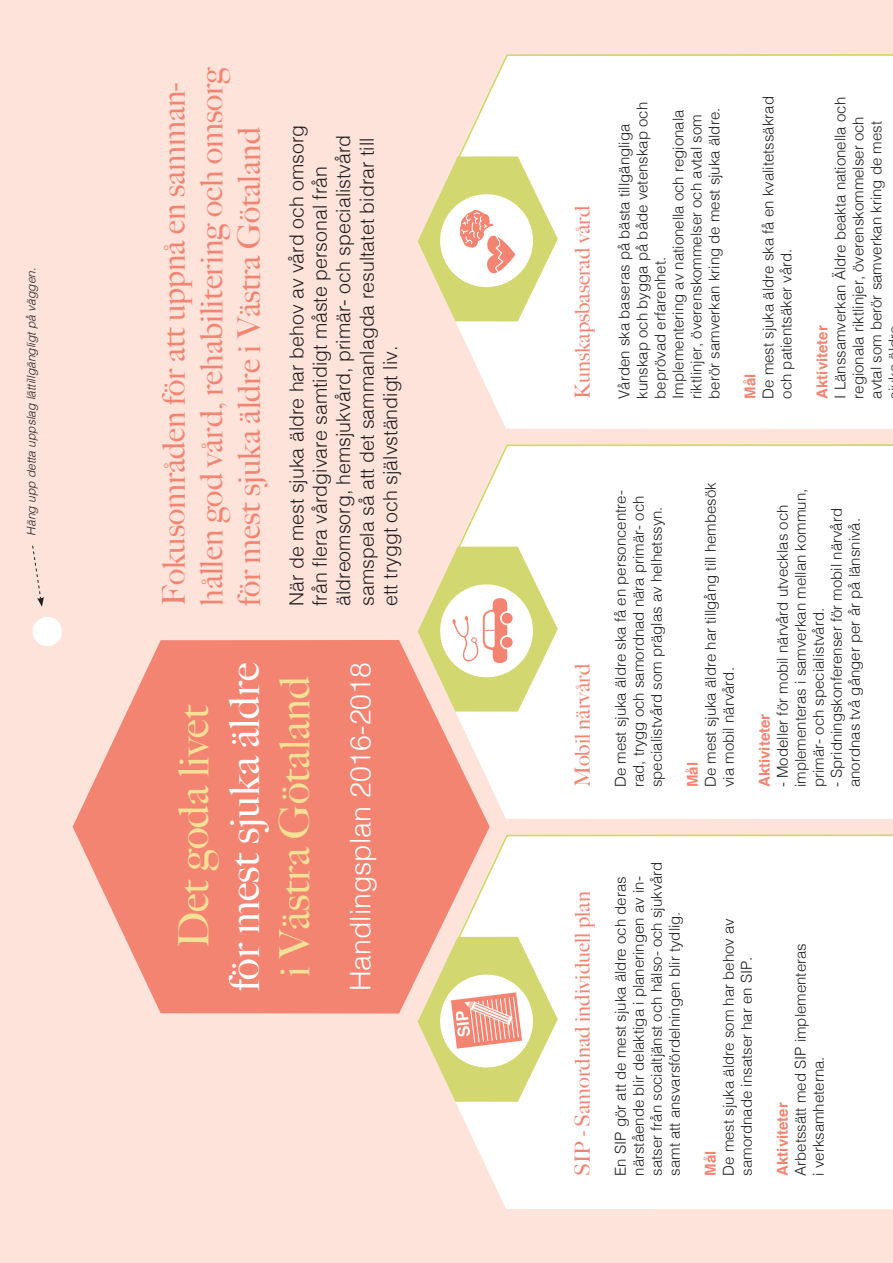
<style>
.page{position:relative;width:893px;height:1263px;background:#fde3da}
.page>*{position:absolute;margin:0;border:0;box-sizing:border-box;transform-origin:0 0}
.t1{font:500 42px/50.4px "Big Caslon";color:#f4e195;text-align:center}
.t2{font:500 31.5px/37.8px "Big Caslon";color:#f48472}
.t3{font:300 28.5px "Helvetica";color:#fff}
.t4{font:500 21px "Big Caslon";color:#f48472}
.t5{font:300 19.5px/23.4px "Helvetica";color:#231f20}
.t6{font:300 15px/18px "Helvetica";color:#231f20}
.t7{font:700 15px "Helvetica";color:#f48472}
.t8{font:italic 300 12px "Helvetica";letter-spacing:-.01em;color:#231f20}
.s1{color:#fff}
</style>
<div class="page">
<div style="left:33px;top:617px;width:29px;height:29px;background:#fff;border-radius:50%"></div>
<svg style="left:32px;top:545px;width:12px;height:62px"></svg>
<svg style="left:73px;top:640px;width:417px;height:373px;background:#f5907f"></svg>
<svg style="left:418px;top:635px;width:475px;height:184px;background:#fef6f5"></svg>
<svg style="left:417px;top:444px;width:476px;height:191px;background:#fefcfa"></svg>
<div style="left:456px;top:1025px;width:437px;height:184px;background:#fff"></div>
<svg style="left:416px;top:833px;width:477px;height:192px;background:#fdf6f3"></svg>
<div style="left:455px;top:245px;width:438px;height:184px;background:#fff"></div>
<svg style="left:417px;top:54px;width:476px;height:191px;background:#fefcfa"></svg>
<svg style="left:418px;top:547px;width:140px;height:165px;background:#eae2b4"></svg>
<svg style="left:418px;top:156px;width:140px;height:165px"></svg>
<svg style="left:418px;top:937px;width:140px;height:165px;background:#eadbab"></svg>
<p class="t8" style="left:21px;top:536px;width:270px;rotate:-90deg">Häng upp detta uppslag lättillgängligt på väggen.</p>
<p class="t2" style="left:153px;top:606px;width:541px;rotate:-90deg">Fokusområden för att uppnå en samman&shy;hållen god vård, rehabilitering och omsorg för mest sjuka äldre i Västra Götaland</p>
<p class="t5" style="left:283px;top:606px;width:483px;rotate:-90deg">När de mest sjuka äldre har behov av vård och omsorg från flera vårdgivare samtidigt måste personal från</p>
<p class="t5" style="left:330px;top:606px;width:473px;rotate:-90deg">äldreomsorg, hemsjukvård, primär- och specialistvård</p>
<p class="t5" style="left:354px;top:606px;width:470px;rotate:-90deg">samspela så att det sammanlagda resultatet bidrar till</p>
<p class="t5" style="left:377px;top:606px;width:262px;rotate:-90deg">ett tryggt och självständigt liv.</p>
<p class="t1" style="left:167px;top:991px;width:330px;rotate:-90deg">Det goda livet<br><span class="s1">för mest sjuka äldre </span>i Västra Götaland</p>
<p class="t3" style="left:336px;top:991px;width:331px;rotate:-90deg">Handlingsplan 2016-2018</p>
<p class="t4" style="left:565px;top:399px;width:195px;rotate:-90deg">Kunskapsbaserad vård</p>
<p class="t6" style="left:614px;top:399px;width:298px;rotate:-90deg">Vården ska baseras på bästa tillgängliga kunskap och bygga på både vetenskap och beprövad erfarenhet.</p>
<p class="t6" style="left:668px;top:399px;width:292px;rotate:-90deg">Implementering av nationella och regionala riktlinjer, överenskommelser och avtal som berör samverkan kring de mest sjuka äldre.</p>
<p class="t6" style="left:758px;top:399px;width:304px;rotate:-90deg">De mest sjuka äldre ska få en kvalitetssäkrad och patientsäker vård.</p>
<p class="t7" style="left:738px;top:399px;width:27px;rotate:-90deg">Mål</p>
<p class="t6" style="left:830px;top:399px;width:303px;rotate:-90deg">I Länssamverkan Äldre beakta nationella och regionala riktlinjer, överenskommelser och avtal som berör samverkan kring de mest</p>
<p class="t7" style="left:810px;top:399px;width:75px;rotate:-90deg">Aktiviteter</p>
<p class="t4" style="left:565px;top:787px;width:125px;rotate:-90deg">Mobil närvård</p>
<p class="t6" style="left:611px;top:787px;width:298px;rotate:-90deg">De mest sjuka äldre ska få en personcentre&shy;rad, trygg och samordnad nära primär- och specialistvård som präglas av helhetssyn.</p>
<p class="t6" style="left:701px;top:787px;width:307px;rotate:-90deg">De mest sjuka äldre har tillgång till hembesök</p>
<p class="t6" style="left:719px;top:787px;width:122px;rotate:-90deg">via mobil närvård.</p>
<p class="t7" style="left:681px;top:787px;width:27px;rotate:-90deg">Mål</p>
<p class="t6" style="left:773px;top:787px;width:300px;rotate:-90deg">- Modeller för mobil närvård utvecklas och implementeras i samverkan mellan kommun, primär- och specialistvård.</p>
<p class="t6" style="left:827px;top:787px;width:281px;rotate:-90deg">- Spridningskonferenser för mobil närvård anordnas två gånger per år på länsnivå.</p>
<p class="t7" style="left:753px;top:787px;width:75px;rotate:-90deg">Aktiviteter</p>
<p class="t4" style="left:565px;top:1176px;width:286px;rotate:-90deg">SIP - Samordnad individuell plan</p>
<p class="t6" style="left:611px;top:1176px;width:316px;rotate:-90deg">En SIP gör att de mest sjuka äldre och deras närstående blir delaktiga i planeringen av in&shy;satser från socialtjänst och hälso- och sjukvård samt att ansvarsfördelningen blir tydlig.</p>
<p class="t6" style="left:719px;top:1176px;width:259px;rotate:-90deg">De mest sjuka äldre som har behov av samordnade insatser har en SIP.</p>
<p class="t7" style="left:699px;top:1176px;width:27px;rotate:-90deg">Mål</p>
<p class="t6" style="left:791px;top:1176px;width:234px;rotate:-90deg">Arbetssätt med SIP implementeras i verksamheterna.</p>
<p class="t7" style="left:771px;top:1176px;width:75px;rotate:-90deg">Aktiviteter</p>
</div>
